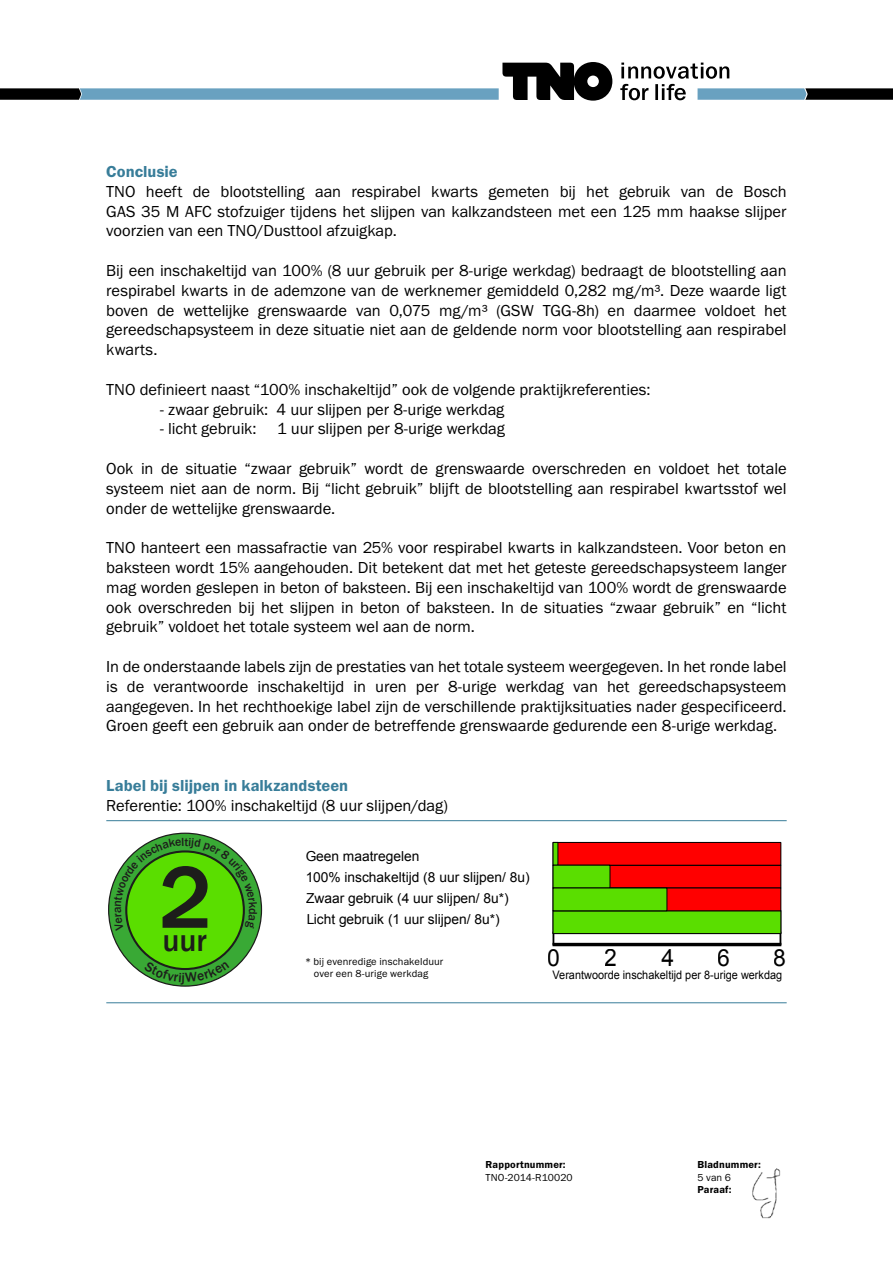
<style>
.page{position:relative;width:893px;height:1263px;background:#fff}
.page>*{position:absolute;margin:0;border:0;box-sizing:border-box;transform-origin:0 0}
.t1{font:500 91.2px "Franklin Gothic";color:#1d1d1b}
.t2{font:58.05px "Myriad Pro";color:#1d1d1b}
.t3{font:500 31.5px "Franklin Gothic";color:#1d1d1b}
.t4{font:24px "Arial";color:#000;scale:.96 1}
.t5{font:24px "Arial";color:#000;scale:.95 1}
.t6{font:23.55px "Arial";color:#000}
.t7{font:19.95px "Myriad Pro";color:#1d1d1b}
.t8{font:16.5px/19.8px "Franklin Goth EF";letter-spacing:-.005em;color:#000;text-align:justify}
.t9{font:600 16.5px "Franklin Goth EF";color:#387d99}
.t10{font:13.8px/21px "Arial";color:#000}
.t11{font:11.7px "Arial";color:#000;scale:.93 1}
.t12{font:10.5px/12.6px "Franklin Goth EF";letter-spacing:.01em;color:#000}
.t13{font:600 10.5px "Franklin Goth EF";letter-spacing:.015em;color:#000}
</style>
<div class="page">
<img style="left:752px;top:1168px;width:29px;height:51px">
<hr style="left:106px;top:820px;width:681px;height:1px;background:#387d99">
<hr style="left:106px;top:1002px;width:681px;height:1px;background:#387d99">
<div style="left:109px;top:833px;width:152px;height:153px;background:#39a935;border-radius:50%"></div>
<div style="left:126px;top:851px;width:118px;height:118px;background:#5ade00;border-radius:50%"></div>
<div style="left:553px;top:911px;width:228px;height:22px;background:#5ade00"></div>
<div style="left:553px;top:910px;width:228px;height:24px;border:1px solid #000"></div>
<div style="left:553px;top:865px;width:228px;height:23px;background:#f00"></div>
<div style="left:553px;top:865px;width:228px;height:23px;border:1px solid #000"></div>
<div style="left:553px;top:842px;width:228px;height:23px;background:#f00"></div>
<div style="left:553px;top:842px;width:228px;height:23px;border:1px solid #000"></div>
<div style="left:553px;top:842px;width:5px;height:23px;background:#5ade00"></div>
<div style="left:553px;top:943px;width:228px;height:3px;border:1px solid #000"></div>
<div style="left:553px;top:888px;width:228px;height:23px;background:#f00"></div>
<div style="left:553px;top:865px;width:57px;height:23px;background:#5ade00"></div>
<div style="left:553px;top:865px;width:57px;height:23px;border:1px solid #000"></div>
<div style="left:553px;top:888px;width:114px;height:23px;background:#5ade00"></div>
<svg style="left:0;top:62px;width:893px;height:39px"></svg>
<svg style="left:114px;top:837px;width:143px;height:94px"></svg>
<svg style="left:144px;top:961px;width:86px;height:23px"></svg>
<p class="t9" style="left:106px;top:162px;width:73px">Conclusie</p>
<p class="t8" style="left:106px;top:182px;width:682px">TNO heeft de blootstelling aan respirabel kwarts gemeten bij het gebruik van de Bosch GAS 35 M AFC stofzuiger tijdens het slijpen van kalkzandsteen met een 125 mm haakse slijper voorzien van een TNO/Dusttool afzuigkap.</p>
<p class="t8" style="left:106px;top:261px;width:682px">Bij een inschakeltijd van 100% (8 uur gebruik per 8-urige werkdag) bedraagt de blootstelling aan respirabel kwarts in de ademzone van de werknemer gemiddeld 0,282 mg/m³. Deze waarde ligt boven de wettelijke grenswaarde van 0,075 mg/m³ (GSW TGG-8h) en daarmee voldoet het gereedschapsysteem in deze situatie niet aan de geldende norm voor blootstelling aan respirabel kwarts.</p>
<p class="t8" style="left:106px;top:380px;width:546px">TNO definieert naast “100% inschakeltijd” ook de volgende praktijkreferenties:</p>
<p class="t8" style="left:160px;top:399px;width:346px">- zwaar gebruik: 4 uur slijpen per 8-urige werkdag</p>
<p class="t8" style="left:160px;top:419px;width:346px">- licht gebruik: 1 uur slijpen per 8-urige werkdag</p>
<p class="t8" style="left:106px;top:459px;width:682px">Ook in de situatie “zwaar gebruik” wordt de grenswaarde overschreden en voldoet het totale systeem niet aan de norm. Bij “licht gebruik” blijft de blootstelling aan respirabel kwartsstof wel onder de wettelijke grenswaarde.</p>
<p class="t8" style="left:106px;top:538px;width:682px">TNO hanteert een massafractie van 25% voor respirabel kwarts in kalkzandsteen. Voor beton en baksteen wordt 15% aangehouden. Dit betekent dat met het geteste gereedschapsysteem langer mag worden geslepen in beton of baksteen. Bij een inschakeltijd van 100% wordt de grenswaarde ook overschreden bij het slijpen in beton of baksteen. In de situaties “zwaar gebruik” en “licht gebruik” voldoet het totale systeem wel aan de norm.</p>
<p class="t8" style="left:106px;top:657px;width:682px">In de onderstaande labels zijn de prestaties van het totale systeem weergegeven. In het ronde label is de verantwoorde inschakeltijd in uren per 8-urige werkdag van het gereedschapsysteem aangegeven. In het rechthoekige label zijn de verschillende praktijksituaties nader gespecificeerd.<br>Groen geeft een gebruik aan onder de betreffende grenswaarde gedurende een 8-urige werkdag.</p>
<p class="t9" style="left:106px;top:776px;width:243px">Label bij slijpen in kalkzandsteen</p>
<p class="t8" style="left:106px;top:795px;width:343px">Referentie: 100% inschakeltijd (8 uur slijpen/dag)</p>
<h1 class="t1" style="left:159px;top:841px;width:55px">2</h1>
<h3 class="t3" style="left:162px;top:921px;width:46px">uur</h3>
<h2 class="t2" style="left:170px;top:868px;width:31px">8</h2>
<p class="t7" style="left:171px;top:921px;width:30px">uur</p>
<p class="t10" style="left:305px;top:845px;width:226px">Geen maatregelen<br>100% inschakeltijd (8 uur slijpen/ 8u)<br>Zwaar gebruik (4 uur slijpen/ 8u*)<br>Licht gebruik (1 uur slijpen/ 8u*)</p>
<p class="t12" style="left:314px;top:955px;width:131px;text-indent:-9px">* bij evenredige inschakelduur over een 8-urige werkdag</p>
<h3 class="t6" style="left:548px;top:942px;width:14px">0</h3>
<h3 class="t4" style="left:605px;top:942px;width:15px">2</h3>
<h3 class="t5" style="left:661px;top:942px;width:15px">4</h3>
<h3 class="t6" style="left:718px;top:942px;width:14px">6</h3>
<h3 class="t6" style="left:774px;top:942px;width:14px">8</h3>
<p class="t11" style="left:553px;top:967px;width:248px">Verantwoorde inschakeltijd per 8-urige werkdag</p>
<p class="t13" style="left:486px;top:1158px;width:82px">Rapportnummer:</p>
<p class="t12" style="left:486px;top:1171px;width:89px">TNO-2014-R10020</p>
<p class="t13" style="left:697px;top:1158px;width:65px">Bladnummer:</p>
<p class="t12" style="left:697px;top:1171px;width:35px">5 van 6</p>
<p class="t13" style="left:697px;top:1184px;width:36px">Paraaf:</p>
</div>
